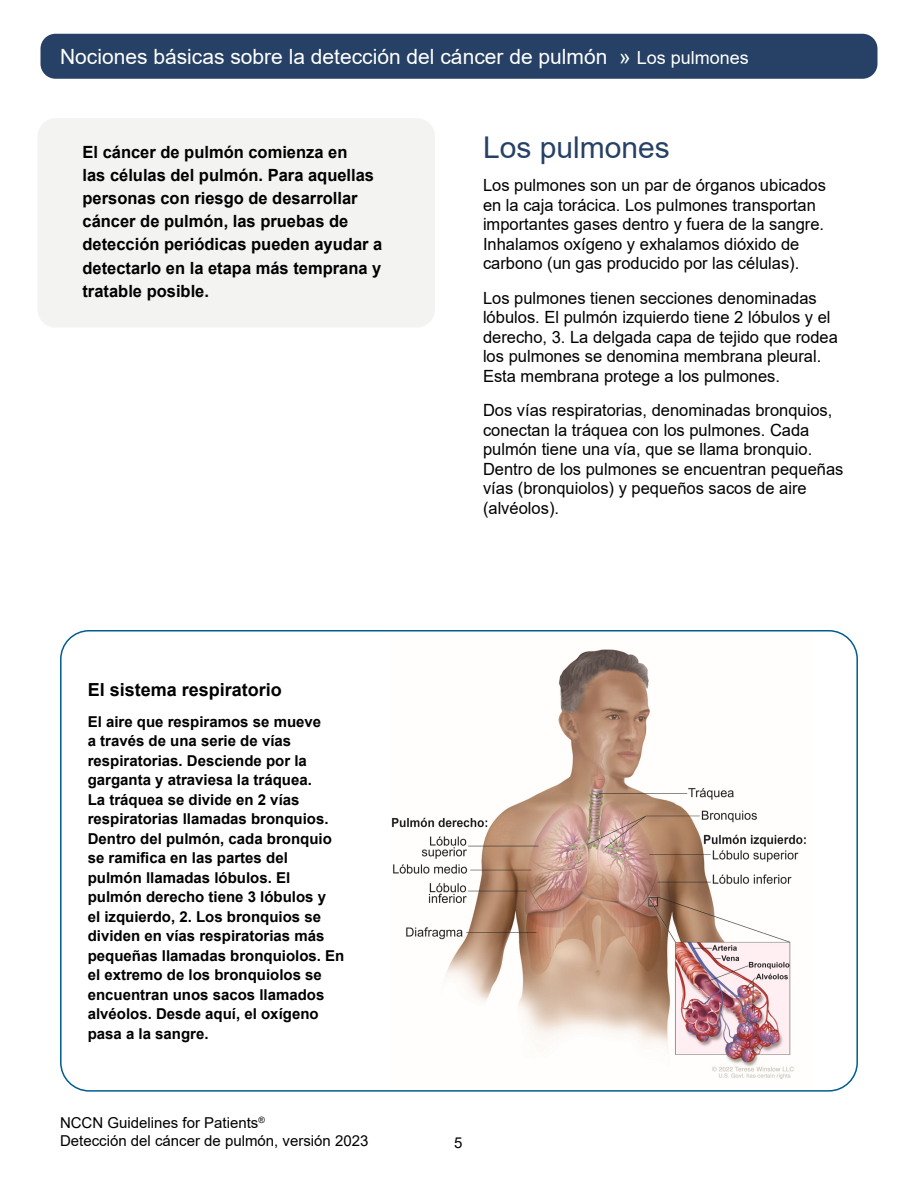
<style>
.page{position:relative;width:918px;height:1188px;background:#fff}
.page>*{position:absolute;margin:0;border:0;box-sizing:border-box;transform-origin:0 0}
.t1{font:30px "Arial";color:#264165}
.t2{font:21px "Arial";color:#fff}
.t3{font:700 18px "Arial";color:#000}
.t4{font:16.8px/19.5px "Arial";color:#000}
.t5{font:700 16.8px/23.2px "Arial";color:#000}
.t6{font:700 15px/19.5px "Arial";color:#000}
.t7{font:15px/18px "Arial";color:#000}
.s1{font-size:18px}
</style>
<div class="page">
<div style="left:40px;top:34px;width:838px;height:45px;background:#264165;border-radius:15px"></div>
<div style="left:38px;top:118px;width:397px;height:210px;background:#f3f3f2;border-radius:18px"></div>
<img style="left:391px;top:649px;width:415px;height:430px">
<p class="t2" style="left:60px;top:42px;width:690px">Nociones básicas sobre la detección del cáncer de pulmón » <span class="s1">Los pulmones</span></p>
<p class="t5" style="left:82px;top:140px;width:301px">El cáncer de pulmón comienza en<br>las células del pulmón. Para aquellas personas con riesgo de desarrollar cáncer de pulmón, las pruebas de detección periódicas pueden ayudar a detectarlo en la etapa más temprana y tratable posible.</p>
<h1 class="t1" style="left:483px;top:126px;width:188px">Los pulmones</h1>
<p class="t4" style="left:483px;top:175px;width:345px">Los pulmones son un par de órganos ubicados en la caja torácica. Los pulmones transportan importantes gases dentro y fuera de la sangre.<br>Inhalamos oxígeno y exhalamos dióxido de carbono (un gas producido por las células).</p>
<p class="t4" style="left:483px;top:288px;width:356px">Los pulmones tienen secciones denominadas lóbulos. El pulmón izquierdo tiene 2 lóbulos y el derecho, 3. La delgada capa de tejido que rodea los pulmones se denomina membrana pleural.<br>Esta membrana protege a los pulmones.</p>
<p class="t4" style="left:483px;top:401px;width:362px">Dos vías respiratorias, denominadas bronquios, conectan la tráquea con los pulmones. Cada pulmón tiene una vía, que se llama bronquio.<br>Dentro de los pulmones se encuentran pequeñas vías (bronquiolos) y pequeños sacos de aire (alvéolos).</p>
<p class="t3" style="left:88px;top:677px;width:196px">El sistema respiratorio</p>
<p class="t6" style="left:88px;top:712px;width:258px">El aire que respiramos se mueve<br>a través de una serie de vías respiratorias. Desciende por la garganta y atraviesa la tráquea.<br>La tráquea se divide en 2 vías respiratorias llamadas bronquios.<br>Dentro del pulmón, cada bronquio se ramifica en las partes del pulmón llamadas lóbulos. El pulmón derecho tiene 3 lóbulos y<br>el izquierdo, 2. Los bronquios se dividen en vías respiratorias más pequeñas llamadas bronquiolos. En el extremo de los bronquiolos se encuentran unos sacos llamados alvéolos. Desde aquí, el oxígeno pasa a la sangre.</p>
<p class="t7" style="left:60px;top:1114px;width:310px">NCCN Guidelines for Patients<sup>®<br></sup>Detección del cáncer de pulmón, versión 2023</p>
<p class="t7" style="left:454px;top:1133px;width:10px">5</p>
</div>
